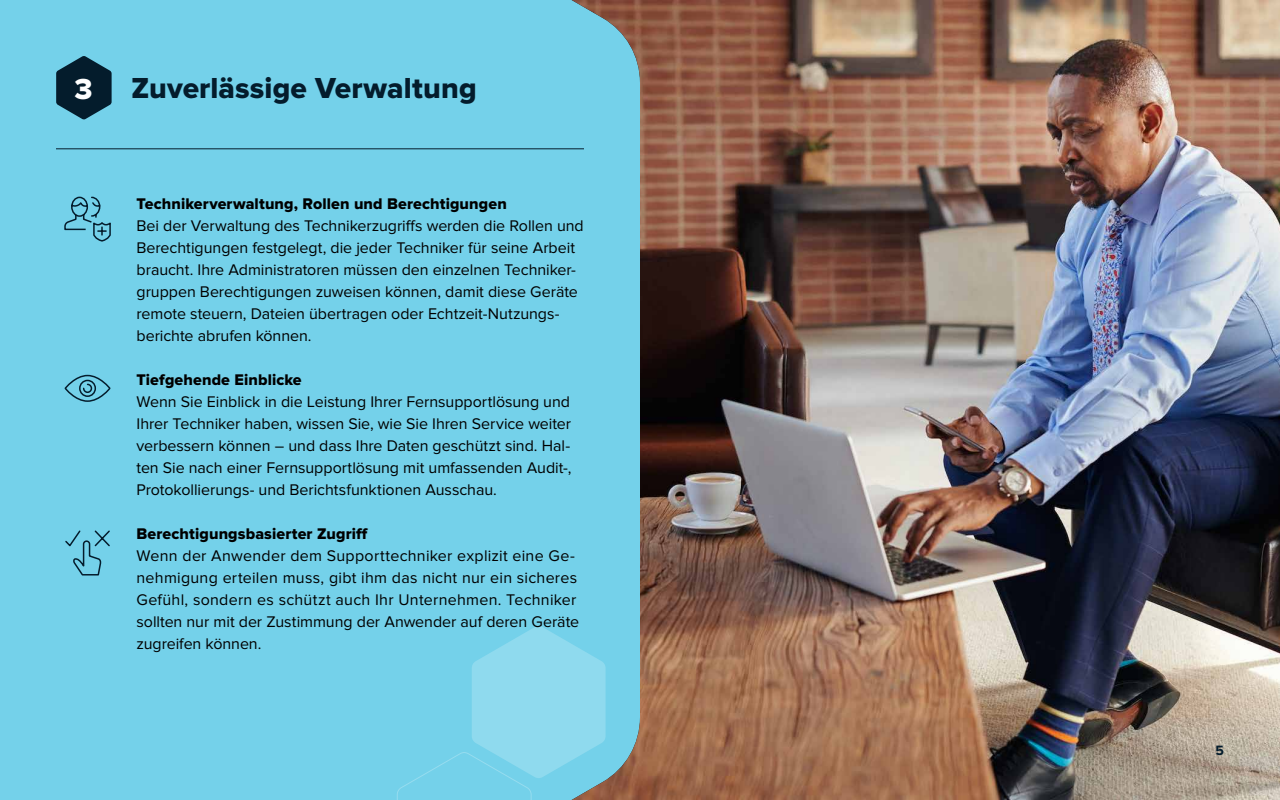
<style>
.page{position:relative;width:1280px;height:800px;background:#74d1ea}
.page>*{position:absolute;margin:0;border:0;box-sizing:border-box;transform-origin:0 0}
.t1{font:30px "Proxima Nova Extrabld";letter-spacing:.005em;color:#041c2c}
.t2{font:30px "Proxima Nova Extrabld";color:#fff}
.t3{font:16px/22px "Proxima Nova";color:#000}
.t4{font:16px "Proxima Nova Extrabld";letter-spacing:.01em;color:#000}
.t5{font:700 14px "Proxima Nova";color:#041c2c}
</style>
<div class="page">
<svg style="left:397px;top:626px;width:175px;height:174px"></svg>
<svg style="left:56px;top:56px;width:56px;height:64px"></svg>
<hr style="left:56px;top:148px;width:528px;height:1px;background:#041c2c">
<svg style="left:64px;top:374px;width:47px;height:28px"></svg>
<svg style="left:65px;top:530px;width:45px;height:46px"></svg>
<svg style="left:64px;top:196px;width:47px;height:46px"></svg>
<img style="left:572px;top:0;width:708px;height:800px">
<h1 class="t2" style="left:75px;top:71px;width:20px">3</h1>
<h1 class="t1" style="left:132px;top:71px;width:347px">Zuverlässige Verwaltung</h1>
<p class="t4" style="left:137px;top:194px;width:372px">Technikerverwaltung, Rollen und Berechtigungen</p>
<p class="t3" style="left:137px;top:214px;width:449px">Bei der Verwaltung des Technikerzugriffs werden die Rollen und Berechtigungen festgelegt, die jeder Techniker für seine Arbeit braucht. Ihre Administratoren müssen den einzelnen Techniker&shy;gruppen Berechtigungen zuweisen können, damit diese Geräte remote steuern, Dateien übertragen oder Echtzeit-Nutzungs&shy;berichte abrufen können.</p>
<p class="t4" style="left:137px;top:370px;width:167px">Tiefgehende Einblicke</p>
<p class="t3" style="left:137px;top:390px;width:437px;text-align:justify">Wenn Sie Einblick in die Leistung Ihrer Fernsupportlösung und Ihrer Techniker haben, wissen Sie, wie Sie Ihren Service weiter verbessern können – und dass Ihre Daten geschützt sind. Hal&shy;ten Sie nach einer Fernsupportlösung mit umfassenden Audit-, Protokollierungs- und Berichtsfunktionen Ausschau.</p>
<p class="t4" style="left:137px;top:524px;width:233px">Berechtigungsbasierter Zugriff</p>
<p class="t3" style="left:137px;top:544px;width:444px">Wenn der Anwender dem Supporttechniker explizit eine Ge&shy;nehmigung erteilen muss, gibt ihm das nicht nur ein sicheres Gefühl, sondern es schützt auch Ihr Unternehmen. Techniker sollten nur mit der Zustimmung der Anwender auf deren Geräte zugreifen können.</p>
<p class="t5" style="left:1215px;top:742px;width:10px">5</p>
</div>
